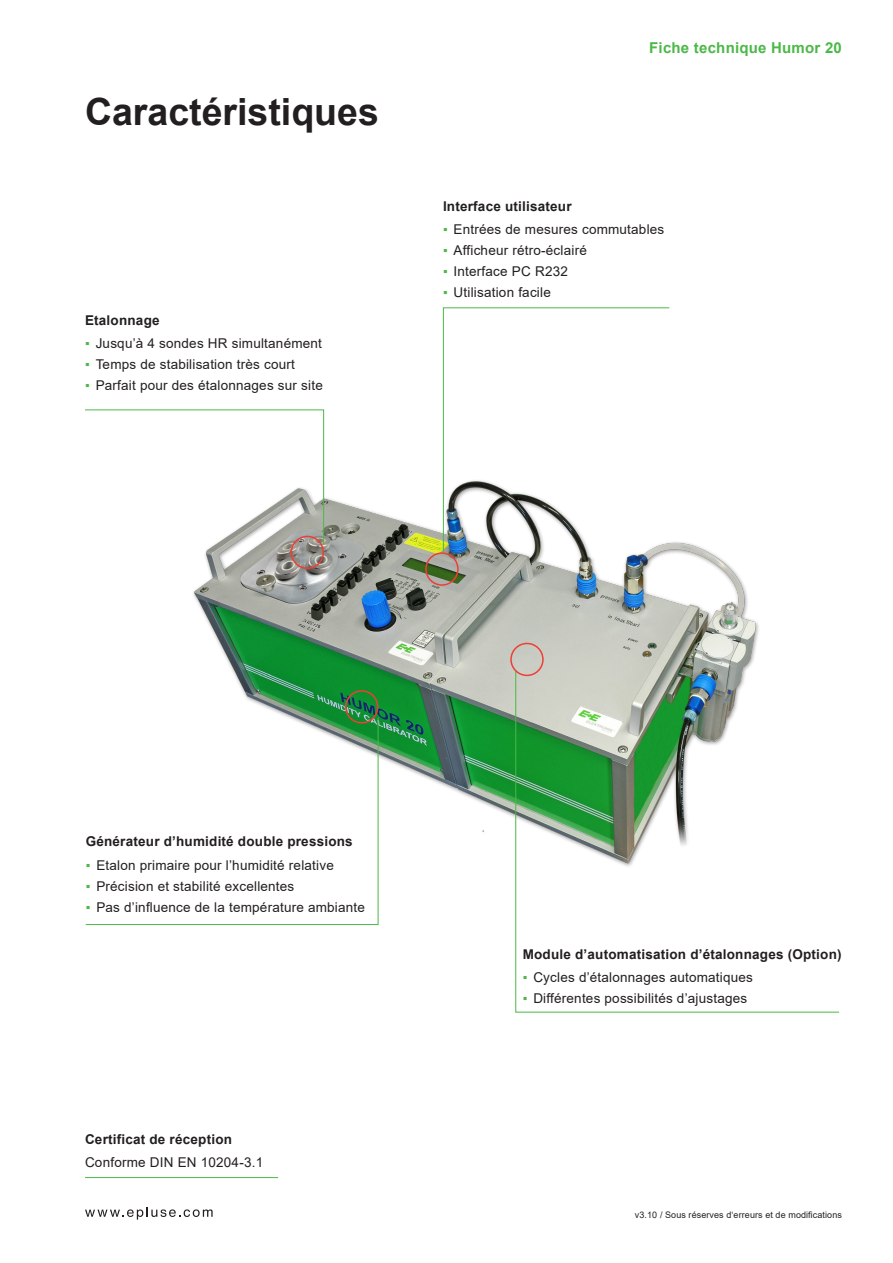
<style>
.page{position:relative;width:893px;height:1263px;background:#fff}
.page>*{position:absolute;margin:0;border:0;box-sizing:border-box;transform-origin:0 0}
.Headline_2{font:700 37.5px "Arial";color:#231f20}
.t1{font:700 15px "Arial";letter-spacing:.015em;color:#4cb848}
.Copy{font:13.5px "Arial";letter-spacing:.015em;color:#231f20}
.Copy_Bold{font:700 13.5px "Arial";letter-spacing:.015em;color:#231f20}
.t2{font:9px "Arial";letter-spacing:.01em;color:#231f20}
.s1{color:#4cb848}
</style>
<div class="page">
<svg style="left:85px;top:1207px;width:128px;height:12px"></svg>
<img style="left:193px;top:463px;width:566px;height:369px">
<hr style="left:85px;top:1177px;width:193px;height:1px;background:#4cb848">
<div style="left:291px;top:536px;width:33px;height:33px;border:2px solid #ee3e35;border-radius:50%"></div>
<svg style="left:85px;top:409px;width:239px;height:136px"></svg>
<svg style="left:85px;top:716px;width:294px;height:209px"></svg>
<svg style="left:443px;top:307px;width:227px;height:246px"></svg>
<div style="left:425px;top:552px;width:34px;height:34px;border:2px solid #ee3e35;border-radius:50%"></div>
<div style="left:345px;top:690px;width:33px;height:34px;border:2px solid #ee3e35;border-radius:50%"></div>
<svg style="left:515px;top:669px;width:325px;height:344px"></svg>
<div style="left:510px;top:643px;width:34px;height:33px;border:2px solid #ee3e35;border-radius:50%"></div>
<p class="Headline_2" style="left:85px;top:85px;width:295px">Caractéristiques</p>
<p class="Copy_Bold" style="left:85px;top:310px;width:76px">Etalonnage</p>
<p class="Copy" style="left:85px;top:334px;width:238px"><span class="s1">▪</span> Jusqu’à 4 sondes HR simultanément</p>
<p class="Copy" style="left:85px;top:355px;width:211px"><span class="s1">▪</span> Temps de stabilisation très court</p>
<p class="Copy" style="left:85px;top:376px;width:239px"><span class="s1">▪</span> Parfait pour des étalonnages sur site</p>
<p class="t1" style="left:649px;top:37px;width:194px">Fiche technique Humor 20</p>
<p class="Copy_Bold" style="left:443px;top:197px;width:130px">Interface utilisateur</p>
<p class="Copy" style="left:443px;top:220px;width:223px"><span class="s1">▪</span> Entrées de mesures commutables</p>
<p class="Copy" style="left:443px;top:241px;width:145px"><span class="s1">▪</span> Afficheur rétro-éclairé</p>
<p class="Copy" style="left:443px;top:262px;width:126px"><span class="s1">▪</span> Interface PC R232</p>
<p class="Copy" style="left:443px;top:283px;width:109px"><span class="s1">▪</span> Utilisation facile</p>
<p class="Copy_Bold" style="left:86px;top:832px;width:269px">Générateur d’humidité double pressions</p>
<p class="Copy" style="left:86px;top:855px;width:250px"><span class="s1">▪</span> Etalon primaire pour l’humidité relative</p>
<p class="Copy" style="left:86px;top:876px;width:210px"><span class="s1">▪</span> Précision et stabilité excellentes</p>
<p class="Copy" style="left:86px;top:897px;width:281px"><span class="s1">▪</span> Pas d’influence de la température ambiante</p>
<p class="Copy_Bold" style="left:85px;top:1130px;width:148px">Certificat de réception</p>
<p class="Copy" style="left:85px;top:1153px;width:180px">Conforme DIN EN 10204-3.1</p>
<p class="Copy_Bold" style="left:523px;top:944px;width:320px">Module d’automatisation d’étalonnages (Option)</p>
<p class="Copy" style="left:523px;top:968px;width:232px"><span class="s1">▪</span> Cycles d’étalonnages automatiques</p>
<p class="Copy" style="left:523px;top:989px;width:226px"><span class="s1">▪</span> Différentes possibilités d’ajustages</p>
<p class="t2" style="left:635px;top:1208px;width:208px">v3.10 / Sous réserves d‘erreurs et de modifications</p>
</div>
